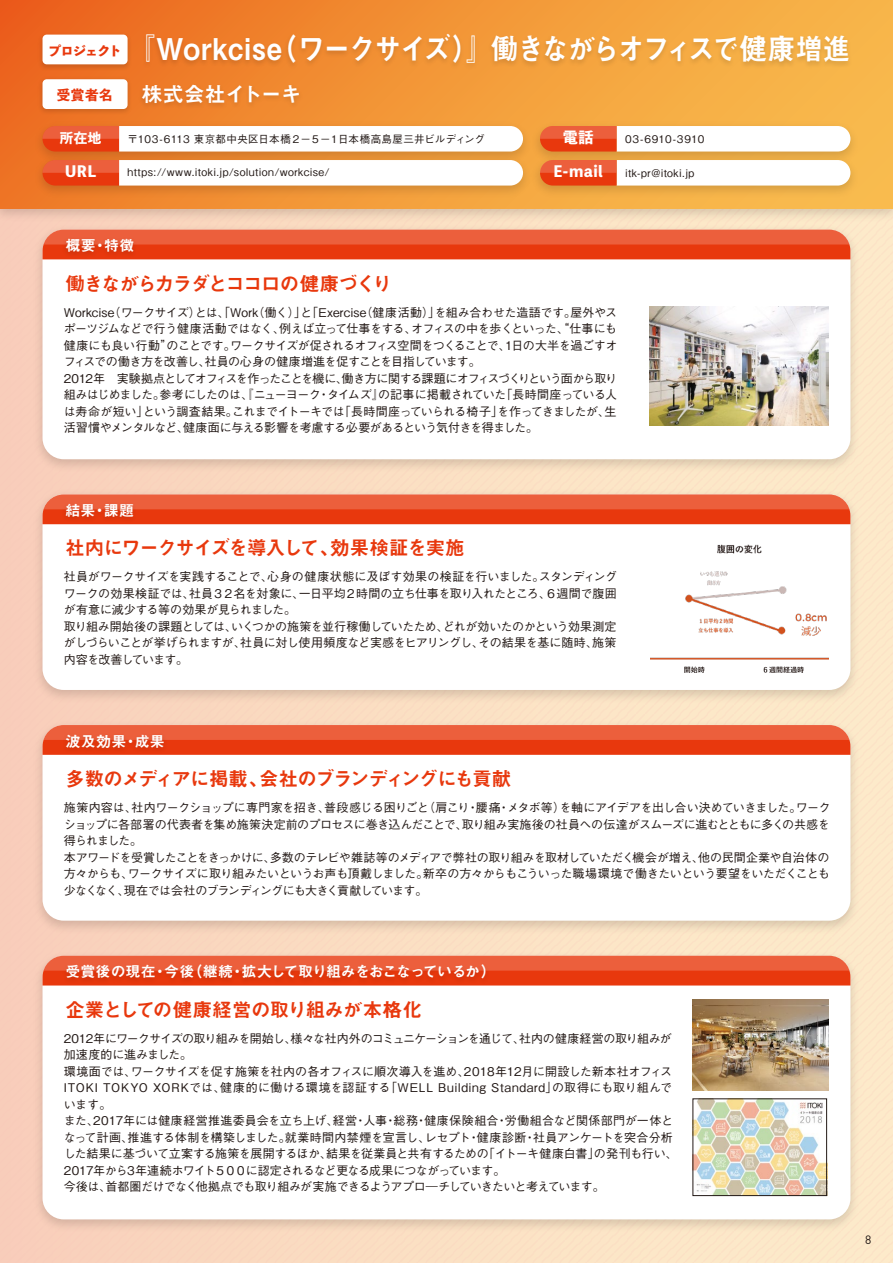
<style>
.page{position:relative;width:893px;height:1263px;background:#fff}
.page>*{position:absolute;margin:0;border:0;box-sizing:border-box;transform-origin:0 0}
.t1{font:30px "Midashi Go Upr MB31";letter-spacing:-.06em;color:#fff;scale:.92 1}
.t2{font:21px "Midashi Go Upr MB31";letter-spacing:-.055em;color:#fff}
.t3{font:19.5px "Midashi Go Upr MB31";letter-spacing:-.065em;color:#e8380d}
.t4{font:19.5px "Midashi Go Upr MB31";letter-spacing:-.03em;color:#e8380d}
.t5{font:15px "Midashi Go Upr MB31";letter-spacing:-.05em;color:#fff}
.t6{font:15px "Midashi Go Upr MB31";letter-spacing:-.005em;color:#fff}
.t7{font:800 15px "Toppan Bunkyu Midashi Gothic Std N";letter-spacing:.03em;color:#fff}
.t8{font:800 13.5px "Toppan Bunkyu Midashi Gothic Std N";letter-spacing:-.07em;color:#e8380d}
.t9{font:800 13.5px "Toppan Bunkyu Midashi Gothic Std N";color:#fff}
.t10{font:500 12px/16.5px "Gothic BBB Pro";letter-spacing:-.035em;color:#221815}
.t11{font:12px "DIN Pro";color:#221815}
.t12{font:500 10.5px "Gothic BBB Pro";letter-spacing:.03em;color:#221815}
.t13{font:500 10.5px "Gothic BBB Pro";letter-spacing:.01em;color:#221815}
</style>
<div class="page">
<div style="left:0;top:0;width:893px;height:1263px;background:linear-gradient(to right,#f9cfbb,#fdeccb)"></div>
<img style="left:0;top:208px;width:893px;height:17px">
<svg style="left:0;top:0;width:893px;height:208px"></svg>
<img style="left:36px;top:75px;width:98px;height:42px">
<div style="left:43px;top:79px;width:85px;height:30px;background:#fff;border-radius:4px"></div>
<img style="left:36px;top:30px;width:98px;height:43px">
<div style="left:43px;top:35px;width:85px;height:29px;background:#fff;border-radius:4px"></div>
<img style="left:29px;top:117px;width:498px;height:34px">
<svg style="left:43px;top:126px;width:480px;height:25px"></svg>
<img style="left:29px;top:151px;width:498px;height:52px">
<svg style="left:43px;top:160px;width:480px;height:26px"></svg>
<img style="left:527px;top:117px;width:337px;height:34px">
<svg style="left:540px;top:126px;width:310px;height:25px"></svg>
<img style="left:527px;top:151px;width:337px;height:52px">
<svg style="left:540px;top:160px;width:310px;height:26px"></svg>
<img style="left:30px;top:716px;width:833px;height:222px">
<div style="left:43px;top:725px;width:807px;height:196px;background:#fff;border-radius:21px"></div>
<svg style="left:43px;top:725px;width:807px;height:30px"></svg>
<img style="left:59px;top:729px;width:128px;height:26px">
<img style="left:30px;top:486px;width:833px;height:221px">
<div style="left:43px;top:494px;width:807px;height:196px;background:#fff;border-radius:21px"></div>
<svg style="left:43px;top:494px;width:807px;height:30px"></svg>
<img style="left:59px;top:498px;width:98px;height:27px">
<img style="left:651px;top:544px;width:177px;height:128px">
<img style="left:30px;top:221px;width:833px;height:255px">
<div style="left:43px;top:230px;width:807px;height:229px;background:#fff;border-radius:21px"></div>
<svg style="left:43px;top:230px;width:807px;height:29px"></svg>
<img style="left:59px;top:234px;width:83px;height:26px">
<img style="left:650px;top:306px;width:178px;height:119px">
<img style="left:30px;top:947px;width:833px;height:289px">
<div style="left:43px;top:956px;width:807px;height:263px;background:#fff;border-radius:21px"></div>
<svg style="left:43px;top:956px;width:807px;height:29px"></svg>
<img style="left:692px;top:999px;width:136px;height:91px">
<img style="left:695px;top:1101px;width:130px;height:93px">
<div style="left:693px;top:1099px;width:134px;height:97px;border:1px solid #221815"></div>
<img style="left:135px;top:80px;width:174px;height:38px">
<img style="left:135px;top:30px;width:723px;height:49px">
<p class="t8" style="left:48px;top:40px;width:76px">プロジェクト</p>
<p class="t8" style="left:57px;top:85px;width:57px">受賞者名</p>
<h1 class="t1" style="left:128px;top:25px;width:787px">『Workcise（ワークサイズ）』働きながらオフィスで健康増進</h1>
<h2 class="t2" style="left:141px;top:78px;width:162px">株式会社イトーキ</h2>
<p class="t9" style="left:60px;top:127px;width:43px">所在地</p>
<p class="t7" style="left:65px;top:160px;width:33px">URL</p>
<p class="t7" style="left:563px;top:126px;width:32px">電話</p>
<p class="t7" style="left:554px;top:160px;width:50px">E-mail</p>
<p class="t13" style="left:128px;top:131px;width:359px">〒103-6113 東京都中央区日本橋２－５－１日本橋高島屋三井ビルディング</p>
<p class="t12" style="left:625px;top:130px;width:81px">03-6910-3910</p>
<p class="t12" style="left:128px;top:164px;width:204px">https://www.itoki.jp/solution/workcise/</p>
<p class="t12" style="left:625px;top:165px;width:71px">itk-pr@itoki.jp</p>
<p class="t6" style="left:65px;top:233px;width:71px">概要・特徴</p>
<h3 class="t3" style="left:65px;top:268px;width:328px">働きながらカラダとココロの健康づくり</h3>
<p class="t10" style="left:64px;top:302px;width:555px">Workcise（ワークサイズ）とは、「Work（働く）」と「Exercise（健康活動）」を組み合わせた造語です。屋外やスポーツジムなどで行う健康活動ではなく、例えば立って仕事をする、オフィスの中を歩くといった、“仕事にも健康にも良い行動”のことです。ワークサイズが促されるオフィス空間をつくることで、1日の大半を過ごすオフィスでの働き方を改善し、社員の心身の健康増進を促すことを目指しています。<br>2012年　実験拠点としてオフィスを作ったことを機に、働き方に関する課題にオフィスづくりという面から取り組みはじめました。参考にしたのは、『ニューヨーク・タイムズ』の記事に掲載されていた「長時間座っている人は寿命が短い」という調査結果。これまでイトーキでは「長時間座っていられる椅子」を作ってきましたが、生活習慣やメンタルなど、健康面に与える影響を考慮する必要があるという気付きを得ました。</p>
<p class="t6" style="left:65px;top:498px;width:86px">結果・課題　</p>
<h3 class="t3" style="left:65px;top:532px;width:401px">社内にワークサイズを導入して、効果検証を実施</h3>
<p class="t10" style="left:64px;top:567px;width:555px">社員がワークサイズを実践することで、心身の健康状態に及ぼす効果の検証を行いました。スタンディングワークの効果検証では、社員３２名を対象に、一日平均２時間の立ち仕事を取り入れたところ、６週間で腹囲が有意に減少する等の効果が見られました。<br>取り組み開始後の課題としては、いくつかの施策を並行稼働していたため、どれが効いたのかという効果測定がしづらいことが挙げられますが、社員に対し使用頻度など実感をヒアリングし、その結果を基に随時、施策内容を改善しています。</p>
<p class="t6" style="left:65px;top:729px;width:116px">波及効果・成果　</p>
<h3 class="t3" style="left:65px;top:763px;width:447px">多数のメディアに掲載、会社のブランディングにも貢献</h3>
<p class="t10" style="left:64px;top:798px;width:768px">施策内容は、社内ワークショップに専門家を招き、普段感じる困りごと（肩こり・腰痛・メタボ等）を軸にアイデアを出し合い決めていきました。ワークショップに各部署の代表者を集め施策決定前のプロセスに巻き込んだことで、取り組み実施後の社員への伝達がスムーズに進むとともに多くの共感を得られました。<br>本アワードを受賞したことをきっかけに、多数のテレビや雑誌等のメディアで弊社の取り組みを取材していただく機会が増え、他の民間企業や自治体の方々からも、ワークサイズに取り組みたいというお声も頂戴しました。新卒の方々からもこういった職場環境で働きたいという要望をいただくことも少なくなく、現在では会社のブランディングにも大きく貢献しています。</p>
<p class="t5" style="left:65px;top:959px;width:432px">受賞後の現在・今後（継続・拡大して取り組みをおこなっているか）</p>
<h3 class="t4" style="left:65px;top:994px;width:358px">企業としての健康経営の取り組みが本格化</h3>
<p class="t10" style="left:64px;top:1028px;width:616px">2012年にワークサイズの取り組みを開始し、様々な社内外のコミュニケーションを通じて、社内の健康経営の取り組みが加速度的に進みました。<br>環境面では、ワークサイズを促す施策を社内の各オフィスに順次導入を進め、2018年12月に開設した新本社オフィスITOKI TOKYO XORKでは、健康的に働ける環境を認証する「WELL Building Standard」の取得にも取り組んでいます。<br>また、2017年には健康経営推進委員会を立ち上げ、経営・人事・総務・健康保険組合・労働組合など関係部門が一体となって計画、推進する体制を構築しました。就業時間内禁煙を宣言し、レセプト・健康診断・社員アンケートを突合分析した結果に基づいて立案する施策を展開するほか、結果を従業員と共有するための「イトーキ健康白書」の発刊も行い、2017年から3年連続ホワイト５００に認定されるなど更なる成果につながっています。<br>今後は、首都圏だけでなく他拠点でも取り組みが実施できるようアプロ―チしていきたいと考えています。</p>
<p class="t11" style="left:865px;top:1230px;width:8px">8</p>
</div>
